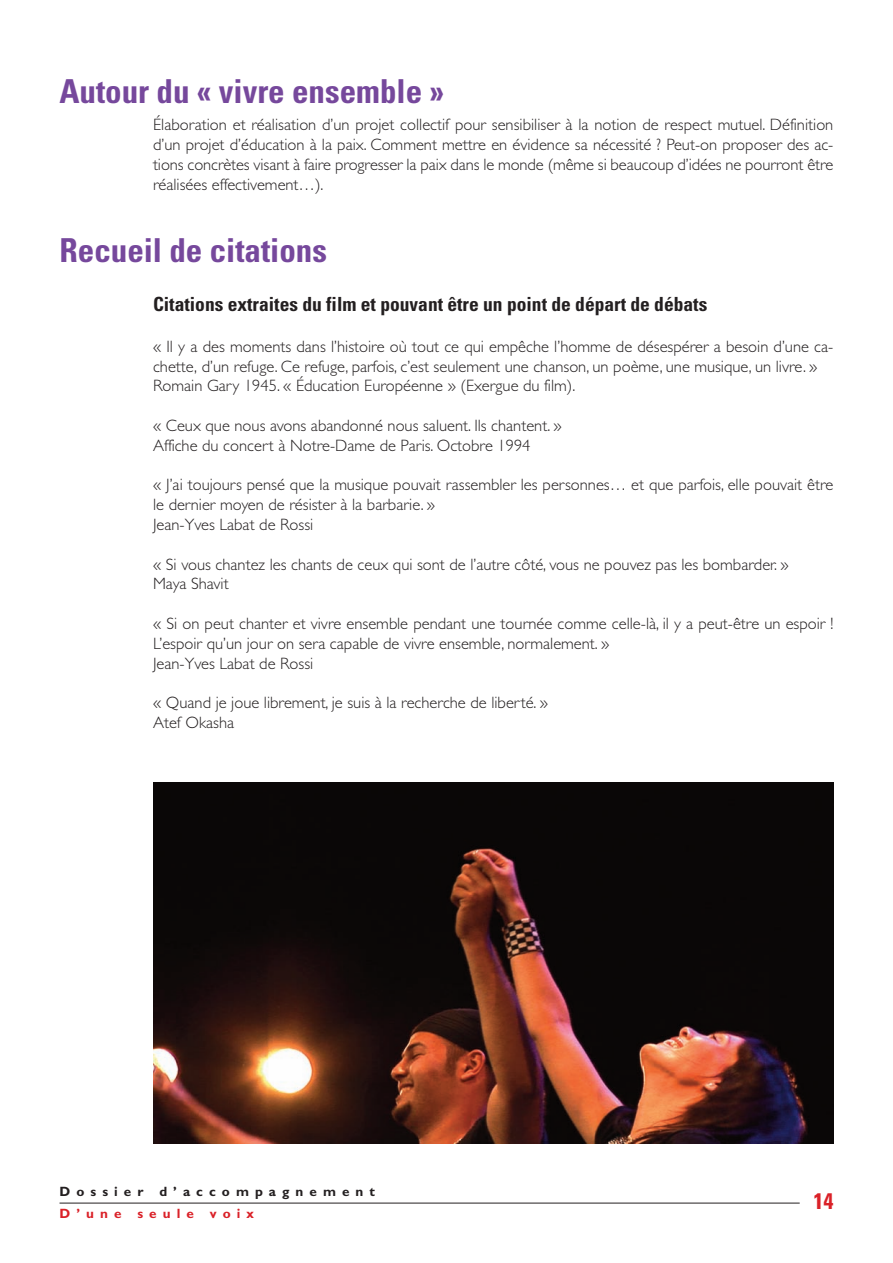
<style>
.page{position:relative;width:893px;height:1263px;background:#fff}
.page>*{position:absolute;margin:0;border:0;box-sizing:border-box;transform-origin:0 0}
.t1{font:700 condensed 33px "Univers";color:#76489c}
.t2{font:700 condensed 22.5px "Univers";color:#da2128}
.t3{font:700 condensed 19.5px "Univers";color:#231f20}
.t4{font:300 16.5px/19.8px "Gill Sans";color:#231f20}
.t5{font:700 13.5px "M Gill Sans";letter-spacing:.45em;color:#231f20}
.t6{font:700 13.5px "M Gill Sans";letter-spacing:.45em;color:#da2128}
</style>
<div class="page">
<hr style="left:60px;top:1203px;width:740px;height:1px;background:#231f20">
<img style="left:153px;top:782px;width:680px;height:361px">
<h1 class="t1" style="left:60px;top:79px;width:386px">Autour du « vivre ensemble »</h1>
<p class="t4" style="left:153px;top:115px;width:682px;text-align:justify">Élaboration et réalisation d’un projet collectif pour sensibiliser à la notion de respect mutuel. Définition d’un projet d’éducation à la paix. Comment mettre en évidence sa nécessité ? Peut-on proposer des ac&shy;tions concrètes visant à faire progresser la paix dans le monde (même si beaucoup d’idées ne pourront être réalisées effectivement…).</p>
<h1 class="t1" style="left:60px;top:238px;width:269px">Recueil de citations</h1>
<p class="t3" style="left:153px;top:297px;width:556px">Citations extraites du film et pouvant être un point de départ de débats</p>
<p class="t4" style="left:153px;top:336px;width:682px">« Il y a des moments dans l’histoire où tout ce qui empêche l’homme de désespérer a besoin d’une ca&shy;chette, d’un refuge. Ce refuge, parfois, c’est seulement une chanson, un poème, une musique, un livre. »<br>Romain Gary 1945. « Éducation Européenne » (Exergue du film).</p>
<p class="t4" style="left:153px;top:415px;width:410px">« Ceux que nous avons abandonné nous saluent. Ils chantent. »<br>Affiche du concert à Notre-Dame de Paris. Octobre 1994</p>
<p class="t4" style="left:153px;top:475px;width:682px">« J’ai toujours pensé que la musique pouvait rassembler les personnes… et que parfois, elle pouvait être le dernier moyen de résister à la barbarie. »<br>Jean-Yves Labat de Rossi</p>
<p class="t4" style="left:153px;top:554px;width:637px">« Si vous chantez les chants de ceux qui sont de l’autre côté, vous ne pouvez pas les bombarder. »<br>Maya Shavit</p>
<p class="t4" style="left:153px;top:613px;width:682px">« Si on peut chanter et vivre ensemble pendant une tournée comme celle-là, il y a peut-être un espoir !<br>L’espoir qu’un jour on sera capable de vivre ensemble, normalement. »<br>Jean-Yves Labat de Rossi</p>
<p class="t4" style="left:153px;top:693px;width:396px">« Quand je joue librement, je suis à la recherche de liberté. »<br>Atef Okasha</p>
<p class="t5" style="left:60px;top:1187px;width:317px">Dossier d’accompagnement</p>
<p class="t6" style="left:60px;top:1208px;width:196px">D’une seule voix</p>
<h2 class="t2" style="left:813px;top:1192px;width:21px">14</h2>
</div>
